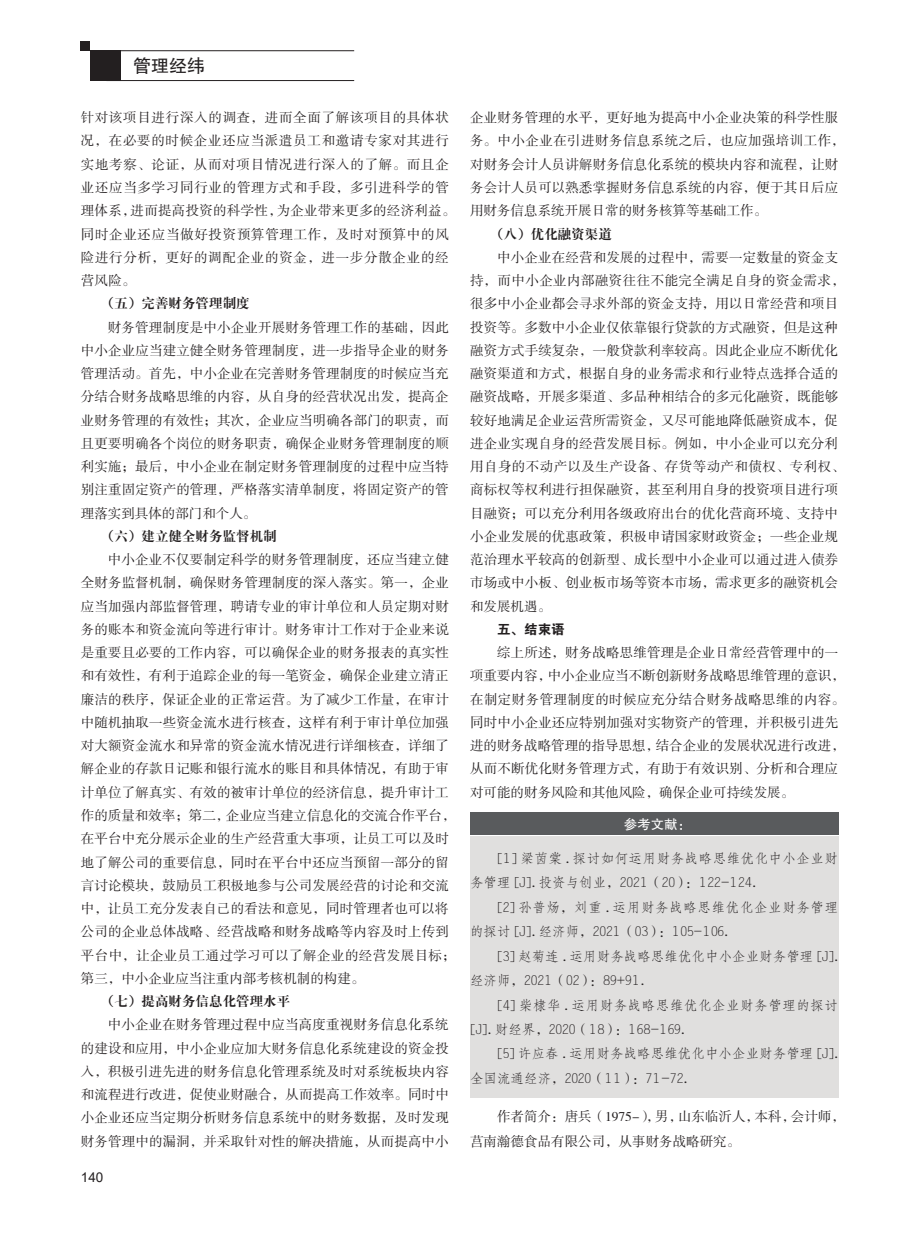
<style>
.page{position:relative;width:919px;height:1238px;background:#fff}
.page>*{position:absolute;margin:0;border:0;box-sizing:border-box;transform-origin:0 0}
.t1{font:18px "FZHTK GBK1 0";color:#231f20}
.t2{font:13.5px/23.2px "FZSSK GBK1 0";letter-spacing:.01em;color:#231f20}
.t3{font:13.5px/23.2px "FZSSK GBK1 0";letter-spacing:.05em;color:#231f20}
.t4{font:13.5px/24.5px "FZFSK GBK1 0";letter-spacing:.005em;color:#231f20}
.t5{font:13.5px/24.5px "FZFSK GBK1 0";letter-spacing:.035em;color:#231f20}
.t6{font:13.5px/24.5px "FZFSK GBK1 0";letter-spacing:.045em;color:#231f20}
.t7{font:13.5px/24.5px "FZFSK GBK1 0";letter-spacing:.04em;color:#231f20}
.t8{font:13.5px "H Ya 4 gj";color:#231f20}
.t9{font:13.5px "FZDHTK GBK1 0";color:#231f20}
.t10{font:13.5px "FZHTK GBK1 0";color:#fff}
.t11{font:13.5px "Arial";color:#231f20}
</style>
<div class="page">
<hr style="left:106px;top:80px;width:248px;height:1px;background:#231f20">
<hr style="left:106px;top:50px;width:248px;height:1px;background:#231f20">
<div style="left:81px;top:41px;width:9px;height:9px;background:#231f20"></div>
<div style="left:90px;top:50px;width:30px;height:31px;background:#231f20"></div>
<div style="left:470px;top:812px;width:368px;height:22px;background:#595b5d"></div>
<div style="left:470px;top:836px;width:368px;height:66px;background:#e0dfde"></div>
<div style="left:470px;top:885px;width:368px;height:66px;background:#e0dfde"></div>
<div style="left:470px;top:934px;width:368px;height:65px;background:#e0dfde"></div>
<div style="left:470px;top:983px;width:368px;height:65px;background:#e0dfde"></div>
<div style="left:470px;top:1031px;width:368px;height:66px;background:#e0dfde"></div>
<h1 class="t1" style="left:133px;top:56px;width:73px">管理经纬</h1>
<p class="t3" style="left:81px;top:107px;width:376px">针对该项目进行深入的调查，进而全面了解该项目的具体状况，在必要的时候企业还应当派遣员工和邀请专家对其进行实地考察、论证，从而对项目情况进行深入的了解。而且企业还应当多学习同行业的管理方式和手段，多引进科学的管理体系，进而提高投资的科学性，为企业带来更多的经济利益。同时企业还应当做好投资预算管理工作，及时对预算中的风险进行分析，更好的调配企业的资金，进一步分散企业的经营风险。</p>
<p class="t8" style="left:101px;top:296px;width:150px">（五）完善财务管理制度</p>
<p class="t2" style="left:81px;top:316px;width:369px;text-align:justify;text-indent:27px">财务管理制度是中小企业开展财务管理工作的基础，因此中小企业应当建立健全财务管理制度，进一步指导企业的财务管理活动。首先，中小企业在完善财务管理制度的时候应当充分结合财务战略思维的内容，从自身的经营状况出发，提高企业财务管理的有效性；其次，企业应当明确各部门的职责，而且更要明确各个岗位的财务职责，确保企业财务管理制度的顺利实施；最后，中小企业在制定财务管理制度的过程中应当特别注重固定资产的管理，严格落实清单制度，将固定资产的管理落实到具体的部门和个人。</p>
<p class="t8" style="left:101px;top:529px;width:177px">（六）建立健全财务监督机制</p>
<p class="t2" style="left:81px;top:548px;width:376px;text-indent:27px">中小企业不仅要制定科学的财务管理制度，还应当建立健全财务监督机制，确保财务管理制度的深入落实。第一，企业应当加强内部监督管理，聘请专业的审计单位和人员定期对财务的账本和资金流向等进行审计。财务审计工作对于企业来说是重要且必要的工作内容，可以确保企业的财务报表的真实性和有效性，有利于追踪企业的每一笔资金，确保企业建立清正廉洁的秩序，保证企业的正常运营。为了减少工作量，在审计中随机抽取一些资金流水进行核查，这样有利于审计单位加强对大额资金流水和异常的资金流水情况进行详细核查，详细了解企业的存款日记账和银行流水的账目和具体情况，有助于审计单位了解真实、有效的被审计单位的经济信息，提升审计工作的质量和效率；第二，企业应当建立信息化的交流合作平台，在平台中充分展示企业的生产经营重大事项，让员工可以及时地了解公司的重要信息，同时在平台中还应当预留一部分的留言讨论模块，鼓励员工积极地参与公司发展经营的讨论和交流中，让员工充分发表自己的看法和意见，同时管理者也可以将公司的企业总体战略、经营战略和财务战略等内容及时上传到平台中，让企业员工通过学习可以了解企业的经营发展目标；第三，中小企业应当注重内部考核机制的构建。</p>
<p class="t8" style="left:101px;top:994px;width:191px">（七）提高财务信息化管理水平</p>
<p class="t2" style="left:81px;top:1013px;width:369px;text-align:justify;text-indent:27px">中小企业在财务管理过程中应当高度重视财务信息化系统的建设和应用，中小企业应加大财务信息化系统建设的资金投入，积极引进先进的财务信息化管理系统及时对系统板块内容和流程进行改进，促使业财融合，从而提高工作效率。同时中小企业还应当定期分析财务信息系统中的财务数据，及时发现财务管理中的漏洞，并采取针对性的解决措施，从而提高中小</p>
<p class="t11" style="left:81px;top:1167px;width:24px">140</p>
<p class="t2" style="left:470px;top:107px;width:376px">企业财务管理的水平，更好地为提高中小企业决策的科学性服务。中小企业在引进财务信息系统之后，也应加强培训工作，对财务会计人员讲解财务信息化系统的模块内容和流程，让财务会计人员可以熟悉掌握财务信息系统的内容，便于其日后应用财务信息系统开展日常的财务核算等基础工作。</p>
<p class="t8" style="left:490px;top:227px;width:123px">（八）优化融资渠道</p>
<p class="t2" style="left:470px;top:246px;width:376px;text-indent:27px">中小企业在经营和发展的过程中，需要一定数量的资金支持，而中小企业内部融资往往不能完全满足自身的资金需求，很多中小企业都会寻求外部的资金支持，用以日常经营和项目投资等。多数中小企业仅依靠银行贷款的方式融资，但是这种融资方式手续复杂，一般贷款利率较高。因此企业应不断优化融资渠道和方式，根据自身的业务需求和行业特点选择合适的融资战略，开展多渠道、多品种相结合的多元化融资，既能够较好地满足企业运营所需资金，又尽可能地降低融资成本，促进企业实现自身的经营发展目标。例如，中小企业可以充分利用自身的不动产以及生产设备、存货等动产和债权、专利权、商标权等权利进行担保融资，甚至利用自身的投资项目进行项目融资；可以充分利用各级政府出台的优化营商环境、支持中小企业发展的优惠政策，积极申请国家财政资金；一些企业规范治理水平较高的创新型、成长型中小企业可以通过进入债券市场或中小板、创业板市场等资本市场，需求更多的融资机会和发展机遇。</p>
<p class="t9" style="left:497px;top:622px;width:69px">五、结束语</p>
<p class="t2" style="left:470px;top:641px;width:376px;text-indent:27px">综上所述，财务战略思维管理是企业日常经营管理中的一项重要内容，中小企业应当不断创新财务战略思维管理的意识，在制定财务管理制度的时候应充分结合财务战略思维的内容。同时中小企业还应特别加强对实物资产的管理，并积极引进先进的财务战略管理的指导思想，结合企业的发展状况进行改进，从而不断优化财务管理方式，有助于有效识别、分析和合理应对可能的财务风险和其他风险，确保企业可持续发展。</p>
<p class="t10" style="left:623px;top:816px;width:69px">参考文献：</p>
<p class="t5" style="left:470px;top:846px;width:369px;text-indent:27px">[1] 梁茵棠 . 探讨如何运用财务战略思维优化中小企业财务管理 [J]. 投资与创业，2021（20）：122-124.</p>
<p class="t6" style="left:470px;top:895px;width:369px;text-indent:27px">[2] 孙普炀，刘重 . 运用财务战略思维优化企业财务管理的探讨 [J]. 经济师，2021（03）：105-106.</p>
<p class="t4" style="left:470px;top:944px;width:369px;text-indent:27px">[3] 赵菊连 . 运用财务战略思维优化中小企业财务管理 [J].经济师，2021（02）：89+91.</p>
<p class="t7" style="left:470px;top:992px;width:369px;text-indent:27px">[4] 柴棣华 . 运用财务战略思维优化企业财务管理的探讨[J]. 财经界，2020（18）：168-169.</p>
<p class="t4" style="left:470px;top:1041px;width:369px;text-indent:27px">[5] 许应春 . 运用财务战略思维优化中小企业财务管理 [J].全国流通经济，2020（11）：71-72.</p>
<p class="t2" style="left:470px;top:1105px;width:376px;line-height:24.5px;text-indent:27px">作者简介：唐兵（1975-），男，山东临沂人，本科，会计师，莒南瀚德食品有限公司，从事财务战略研究。</p>
</div>
